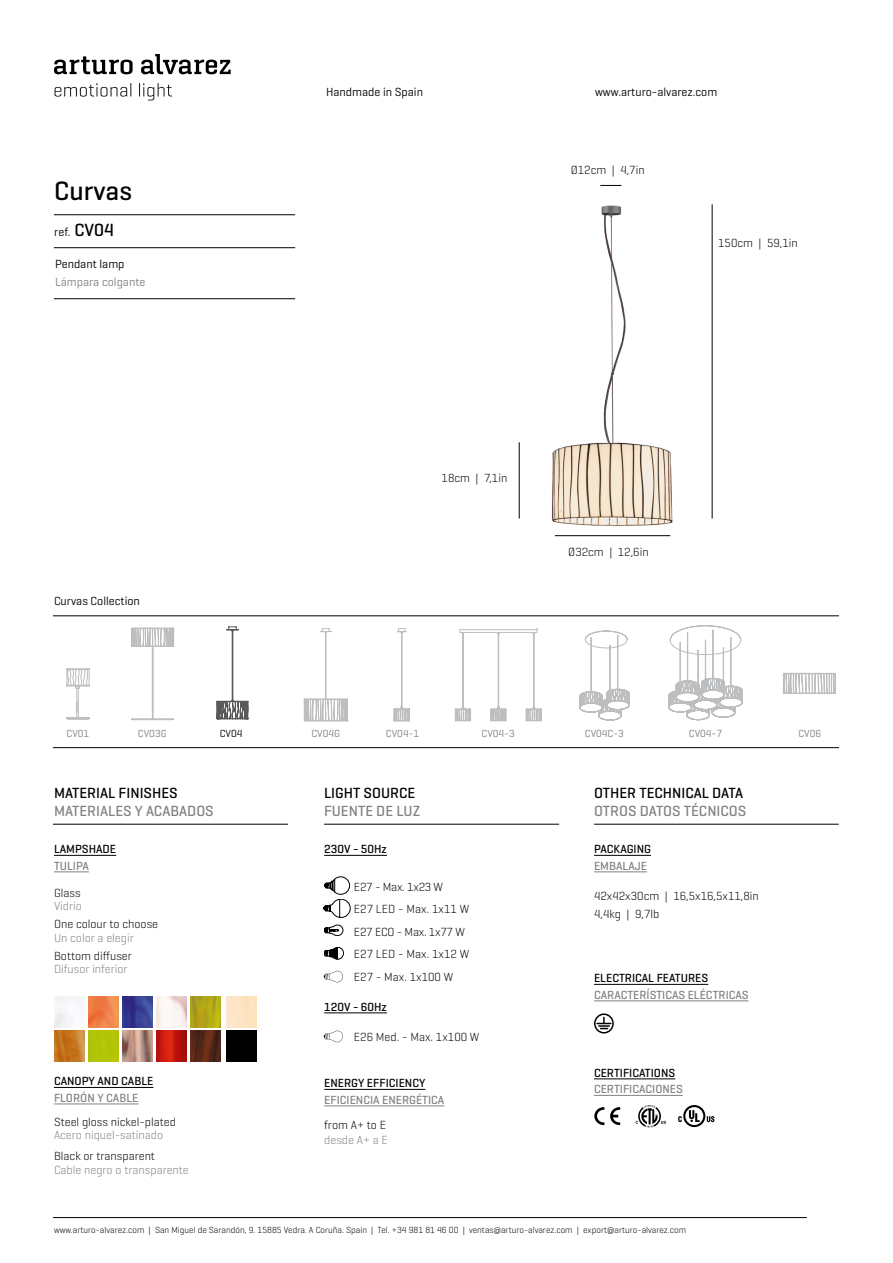
<style>
.page{position:relative;width:893px;height:1263px;background:#fff}
.page>*{position:absolute;margin:0;border:0;box-sizing:border-box;transform-origin:0 0}
.t1{font:500 27px "Geogrotesque";color:#000}
.t2{font:500 15px "Geogrotesque";color:#808285}
.t3{font:500 15px "Geogrotesque";color:#000}
.t4{font:300 12px/22.5px "Geogrotesque";color:#000}
.t5{font:500 12px "Geogrotesque";color:#000}
.t6{font:300 12px "Geogrotesque";color:#808285}
.t7{font:500 12px "Geogrotesque";color:#808285}
.t8{font:12px "Geogrotesque";color:#000}
.t9{font:12px "Geogrotesque";color:#808285}
.t10{font:10.5px "Geogrotesque";color:#808285}
.t11{font:10.5px "Geogrotesque";color:#000}
.t12{font:300 9px "Geogrotesque";color:#000}
.s1{font-weight:500;font-size:18px}
</style>
<div class="page">
<svg style="left:54px;top:56px;width:79px;height:18px"></svg>
<svg style="left:141px;top:54px;width:90px;height:20px"></svg>
<svg style="left:55px;top:83px;width:76px;height:14px"></svg>
<svg style="left:139px;top:83px;width:33px;height:17px"></svg>
<hr style="left:54px;top:214px;width:241px;height:1px;background:#000">
<hr style="left:54px;top:247px;width:241px;height:1px;background:#000">
<hr style="left:324px;top:824px;width:235px;height:1px;background:#000">
<hr style="left:594px;top:855px;width:57px;height:1px;background:#000">
<hr style="left:594px;top:871px;width:53px;height:1px;background:#808285">
<hr style="left:594px;top:984px;width:114px;height:1px;background:#000">
<hr style="left:594px;top:1000px;width:154px;height:1px;background:#808285">
<hr style="left:594px;top:1078px;width:81px;height:1px;background:#000">
<hr style="left:594px;top:1095px;width:89px;height:1px;background:#808285">
<hr style="left:53px;top:824px;width:235px;height:1px;background:#000">
<hr style="left:594px;top:824px;width:245px;height:1px;background:#000">
<svg style="left:594px;top:1107px;width:26px;height:18px"></svg>
<hr style="left:54px;top:298px;width:241px;height:1px;background:#000">
<hr style="left:53px;top:615px;width:786px;height:1px;background:#000">
<hr style="left:53px;top:747px;width:786px;height:1px;background:#000">
<hr style="left:53px;top:1217px;width:754px;height:1px;background:#000">
<svg style="left:594px;top:1013px;width:20px;height:20px"></svg>
<svg style="left:579px;top:630px;width:51px;height:90px"></svg>
<svg style="left:668px;top:625px;width:75px;height:95px"></svg>
<svg style="left:217px;top:626px;width:33px;height:94px"></svg>
<svg style="left:304px;top:628px;width:44px;height:94px"></svg>
<svg style="left:394px;top:628px;width:16px;height:94px"></svg>
<svg style="left:66px;top:668px;width:24px;height:52px"></svg>
<svg style="left:455px;top:628px;width:87px;height:94px"></svg>
<svg style="left:131px;top:615px;width:43px;height:105px"></svg>
<svg style="left:783px;top:672px;width:53px;height:22px"></svg>
<hr style="left:54px;top:855px;width:62px;height:1px;background:#000">
<hr style="left:54px;top:871px;width:35px;height:1px;background:#808285">
<img style="left:88px;top:997px;width:30px;height:30px">
<img style="left:122px;top:997px;width:30px;height:30px">
<img style="left:156px;top:997px;width:31px;height:30px">
<img style="left:190px;top:997px;width:31px;height:30px">
<img style="left:54px;top:1031px;width:30px;height:30px">
<img style="left:88px;top:1031px;width:30px;height:30px">
<img style="left:122px;top:1031px;width:30px;height:30px">
<img style="left:156px;top:1031px;width:31px;height:30px">
<img style="left:190px;top:1031px;width:31px;height:30px">
<img style="left:226px;top:1031px;width:31px;height:30px">
<hr style="left:54px;top:1087px;width:99px;height:1px;background:#000">
<hr style="left:54px;top:1104px;width:85px;height:1px;background:#808285">
<svg style="left:636px;top:1105px;width:30px;height:22px"></svg>
<hr style="left:324px;top:855px;width:63px;height:1px;background:#000">
<hr style="left:324px;top:1012px;width:63px;height:1px;background:#000">
<hr style="left:324px;top:1089px;width:101px;height:1px;background:#000">
<hr style="left:324px;top:1105px;width:120px;height:1px;background:#808285">
<svg style="left:324px;top:971px;width:19px;height:11px"></svg>
<svg style="left:324px;top:925px;width:19px;height:11px"></svg>
<svg style="left:324px;top:947px;width:20px;height:12px"></svg>
<svg style="left:324px;top:877px;width:26px;height:41px"></svg>
<svg style="left:678px;top:1105px;width:36px;height:22px"></svg>
<svg style="left:324px;top:1031px;width:19px;height:11px"></svg>
<img style="left:552px;top:205px;width:121px;height:332px">
<hr style="left:712px;top:204px;width:1px;height:314px;background:#000">
<hr style="left:519px;top:442px;width:1px;height:76px;background:#000">
<hr style="left:555px;top:535px;width:115px;height:1px;background:#000">
<svg style="left:600px;top:185px;width:21px;height:1px"></svg>
<h1 class="t1" style="left:54px;top:174px;width:79px">Curvas</h1>
<p class="t8" style="left:54px;top:225px;width:61px">ref. <span class="s1">CV04</span></p>
<p class="t8" style="left:55px;top:257px;width:71px">Pendant lamp</p>
<p class="t9" style="left:55px;top:275px;width:92px">Lámpara colgante</p>
<p class="t8" style="left:54px;top:594px;width:87px">Curvas Collection</p>
<p class="t8" style="left:326px;top:84px;width:98px">Handmade in Spain</p>
<p class="t8" style="left:595px;top:84px;width:124px">www.arturo-alvarez.com</p>
<p class="t4" style="left:571px;top:158px;width:75px">Ø12cm | 4,7in</p>
<p class="t4" style="left:718px;top:232px;width:81px">150cm | 59,1in</p>
<p class="t4" style="left:442px;top:467px;width:67px">18cm | 7,1in</p>
<p class="t4" style="left:568px;top:540px;width:82px">Ø32cm | 12,6in</p>
<p class="t10" style="left:67px;top:726px;width:24px">CV01</p>
<p class="t10" style="left:138px;top:726px;width:30px">CV03G</p>
<p class="t11" style="left:220px;top:726px;width:24px">CV04</p>
<p class="t10" style="left:311px;top:726px;width:30px">CV04G</p>
<p class="t10" style="left:386px;top:726px;width:35px">CV04-1</p>
<p class="t10" style="left:482px;top:726px;width:35px">CV04-3</p>
<p class="t10" style="left:585px;top:726px;width:40px">CV04C-3</p>
<p class="t10" style="left:689px;top:726px;width:35px">CV04-7</p>
<p class="t10" style="left:798px;top:726px;width:24px">CV06</p>
<p class="t3" style="left:54px;top:784px;width:125px">MATERIAL FINISHES</p>
<p class="t2" style="left:54px;top:802px;width:161px">MATERIALES Y ACABADOS</p>
<p class="t5" style="left:54px;top:841px;width:64px">LAMPSHADE</p>
<p class="t7" style="left:54px;top:858px;width:36px">TULIPA</p>
<p class="t4" style="left:54px;top:881px;width:28px">Glass</p>
<p class="t6" style="left:54px;top:898px;width:29px">Vidrio</p>
<p class="t4" style="left:54px;top:912px;width:106px">One colour to choose</p>
<p class="t6" style="left:54px;top:930px;width:81px">Un color a elegir</p>
<p class="t4" style="left:54px;top:944px;width:79px">Bottom diffuser</p>
<p class="t6" style="left:54px;top:961px;width:75px">Difusor inferior</p>
<p class="t5" style="left:54px;top:1073px;width:101px">CANOPY AND CABLE</p>
<p class="t7" style="left:54px;top:1090px;width:86px">FLORÓN Y CABLE</p>
<p class="t4" style="left:54px;top:1110px;width:124px">Steel gloss nickel-plated</p>
<p class="t6" style="left:54px;top:1127px;width:111px">Acero niquel-satinado</p>
<p class="t4" style="left:54px;top:1144px;width:103px">Black or transparent</p>
<p class="t6" style="left:54px;top:1162px;width:136px">Cable negro o transparente</p>
<p class="t3" style="left:324px;top:784px;width:93px">LIGHT SOURCE</p>
<p class="t2" style="left:324px;top:802px;width:98px">FUENTE DE LUZ</p>
<p class="t5" style="left:324px;top:841px;width:64px">230V - 50Hz</p>
<p class="t4" style="left:354px;top:875px;width:117px">E27 - Max. 1x23 W<br>E27 LED - Max. 1x11 W<br>E27 ECO - Max. 1x77 W<br>E27 LED - Max. 1x12 W<br>E27 - Max. 1x100 W</p>
<p class="t5" style="left:324px;top:999px;width:64px">120V - 60Hz</p>
<p class="t4" style="left:354px;top:1025px;width:127px">E26 Med. - Max. 1x100 W</p>
<p class="t5" style="left:324px;top:1075px;width:103px">ENERGY EFFICIENCY</p>
<p class="t7" style="left:324px;top:1092px;width:122px">EFICIENCIA ENERGÉTICA</p>
<p class="t4" style="left:324px;top:1113px;width:63px">from A+ to E</p>
<p class="t6" style="left:324px;top:1132px;width:65px">desde A+ a E</p>
<p class="t3" style="left:594px;top:784px;width:151px">OTHER TECHNICAL DATA</p>
<p class="t2" style="left:594px;top:802px;width:154px">OTROS DATOS TÉCNICOS</p>
<p class="t5" style="left:594px;top:841px;width:58px">PACKAGING</p>
<p class="t7" style="left:594px;top:858px;width:55px">EMBALAJE</p>
<p class="t4" style="left:594px;top:886px;width:166px;line-height:18px">42x42x30cm | 16,5x16,5x11,8in<br>4,4kg | 9,7lb</p>
<p class="t5" style="left:594px;top:970px;width:116px">ELECTRICAL FEATURES</p>
<p class="t7" style="left:594px;top:987px;width:156px">CARACTERÍSTICAS ELÉCTRICAS</p>
<p class="t5" style="left:594px;top:1065px;width:83px">CERTIFICATIONS</p>
<p class="t7" style="left:594px;top:1081px;width:90px">CERTIFICACIONES</p>
<p class="t12" style="left:54px;top:1224px;width:634px">www.arturo-alvarez.com | San Miguel de Sarandón, 9. 15885 Vedra. A Coruña. Spain | Tel. +34 981 81 46 00 | ventas@arturo-alvarez.com | export@arturo-alvarez.com</p>
</div>
